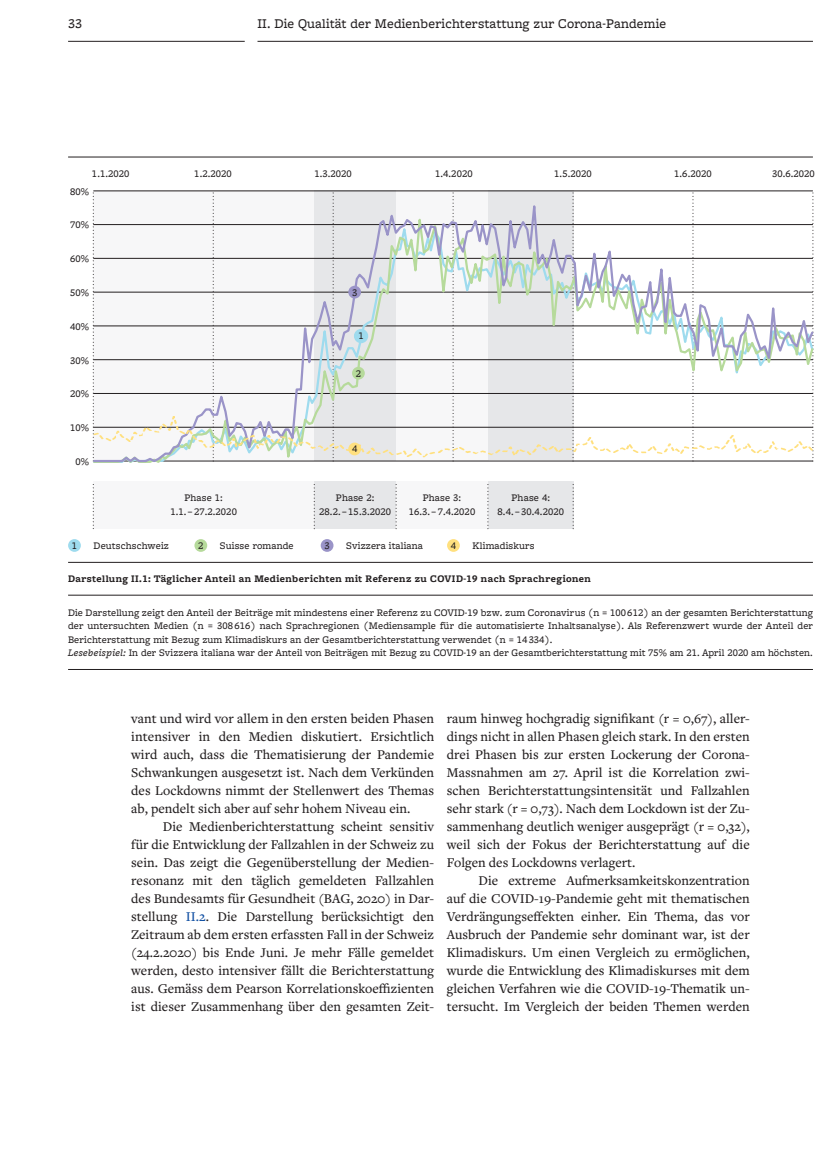
<style>
.page{position:relative;width:830px;height:1149px;background:#fff}
.page>*{position:absolute;margin:0;border:0;box-sizing:border-box;transform-origin:0 0}
.t1{font:500 13.95px/18px "Freight Text Pro";color:#231f20;text-align:justify}
.t2{font:500 13.95px "Freight Macro Pro";letter-spacing:.01em;color:#231f20}
.t3{font:500 10.5px/13.5px "Freight Macro Pro";letter-spacing:.01em;color:#231f20;text-align:center}
.t4{font:700 10.5px "Freight Macro Pro";letter-spacing:.04em;color:#231f20}
.s1{font-style:italic}
.s2{color:#0d4da1}
</style>
<div class="page">
<hr style="left:68px;top:41px;width:176px;height:1px;background:#231f20">
<hr style="left:257px;top:41px;width:555px;height:1px;background:#231f20">
<hr style="left:68px;top:594px;width:744px;height:1px;background:#231f20">
<hr style="left:68px;top:669px;width:744px;height:1px;background:#231f20">
<div style="left:93px;top:481px;width:221px;height:47px;background:#f7f7f8"></div>
<div style="left:314px;top:481px;width:82px;height:47px;background:#e6e7e9"></div>
<div style="left:396px;top:481px;width:92px;height:47px;background:#f7f7f8"></div>
<div style="left:487px;top:481px;width:86px;height:47px;background:#e6e7e9"></div>
<hr style="left:68px;top:157px;width:744px;height:1px;background:#231f20">
<hr style="left:68px;top:562px;width:744px;height:1px;background:#231f20">
<svg style="left:313px;top:484px;width:1px;height:42px"></svg>
<svg style="left:93px;top:484px;width:1px;height:42px"></svg>
<svg style="left:395px;top:484px;width:1px;height:42px"></svg>
<svg style="left:487px;top:481px;width:1px;height:47px"></svg>
<svg style="left:572px;top:484px;width:1px;height:42px"></svg>
<div style="left:68px;top:539px;width:13px;height:12px;background:#9edbee;border-radius:50%"></div>
<div style="left:194px;top:539px;width:13px;height:12px;background:#b6da9b;border-radius:50%"></div>
<div style="left:320px;top:539px;width:13px;height:12px;background:#9a94c8;border-radius:50%"></div>
<div style="left:447px;top:539px;width:12px;height:12px;background:#ffe07f;border-radius:50%"></div>
<svg style="left:93px;top:191px;width:720px;height:270px"></svg>
<div style="left:354px;top:329px;width:13px;height:13px;background:#9edbee;border-radius:50%"></div>
<div style="left:354px;top:329px;width:14px;height:14px;border:2px solid #9edbee;border-radius:50%"></div>
<div style="left:348px;top:286px;width:13px;height:12px;background:#9a94c8;border-radius:50%"></div>
<div style="left:352px;top:367px;width:12px;height:12px;background:#b6da9b;border-radius:50%"></div>
<div style="left:348px;top:442px;width:13px;height:13px;background:#ffe07f;border-radius:50%"></div>
<p class="t2" style="left:68px;top:16px;width:15px">33</p>
<p class="t2" style="left:257px;top:18px;width:410px">II. Die Qualität der Medienberichterstattung zur Corona-Pandemie</p>
<p class="t3" style="left:92px;top:167px;width:39px">1.1.2020</p>
<p class="t3" style="left:194px;top:167px;width:39px">1.2.2020</p>
<p class="t3" style="left:314px;top:167px;width:39px">1.3.2020</p>
<p class="t3" style="left:435px;top:167px;width:39px">1.4.2020</p>
<p class="t3" style="left:554px;top:166px;width:39px">1.5.2020</p>
<p class="t3" style="left:674px;top:166px;width:39px">1.6.2020</p>
<p class="t3" style="left:771px;top:166px;width:44px">30.6.2020</p>
<p class="t3" style="left:70px;top:184px;width:20px">80%</p>
<p class="t3" style="left:70px;top:218px;width:20px">70%</p>
<p class="t3" style="left:70px;top:252px;width:20px">60%</p>
<p class="t3" style="left:70px;top:285px;width:20px">50%</p>
<p class="t3" style="left:70px;top:319px;width:20px">40%</p>
<p class="t3" style="left:70px;top:353px;width:20px">30%</p>
<p class="t3" style="left:70px;top:387px;width:20px">20%</p>
<p class="t3" style="left:70px;top:420px;width:20px">10%</p>
<p class="t3" style="left:75px;top:454px;width:15px">0%</p>
<p class="t3" style="left:352px;top:285px;width:7px">3</p>
<p class="t3" style="left:358px;top:329px;width:7px">1</p>
<p class="t3" style="left:355px;top:366px;width:7px">2</p>
<p class="t3" style="left:352px;top:442px;width:7px">4</p>
<p class="t3" style="left:170px;top:491px;width:68px">Phase 1:<br>1.1. – 27.2.2020</p>
<p class="t3" style="left:319px;top:491px;width:73px">Phase 2:<br>28.2. – 15.3.2020</p>
<p class="t3" style="left:408px;top:491px;width:68px">Phase 3:<br>16.3. – 7.4.2020</p>
<p class="t3" style="left:497px;top:491px;width:68px">Phase 4:<br>8.4. – 30.4.2020</p>
<p class="t3" style="left:72px;top:538px;width:7px">1</p>
<p class="t3" style="left:94px;top:538px;width:77px">Deutschschweiz</p>
<p class="t3" style="left:198px;top:538px;width:7px">2</p>
<p class="t3" style="left:220px;top:538px;width:75px">Suisse romande</p>
<p class="t3" style="left:324px;top:538px;width:7px">3</p>
<p class="t3" style="left:346px;top:538px;width:78px">Svizzera italiana</p>
<p class="t3" style="left:450px;top:538px;width:7px">4</p>
<p class="t3" style="left:472px;top:538px;width:63px">Klimadiskurs</p>
<p class="t4" style="left:68px;top:574px;width:524px">Darstellung II.1: Täglicher Anteil an Medienberichten mit Referenz zu COVID-19 nach Sprachregionen</p>
<p class="t3" style="left:68px;top:605px;width:746px;text-align:left">Die Darstellung zeigt den Anteil der Beiträge mit mindestens einer Referenz zu COVID-19 bzw. zum Coronavirus (n = 100 612) an der gesamten Berichterstattung der untersuchten Medien (n = 308 616) nach Sprachregionen (Mediensample für die automatisierte Inhaltsanalyse). Als Referenzwert wurde der Anteil der Berichterstattung mit Bezug zum Klimadiskurs an der Gesamtberichterstattung verwendet (n = 14 334).<br><span class="s1">Lesebeispiel:</span> In der Svizzera italiana war der Anteil von Beiträgen mit Bezug zu COVID-19 an der Gesamtberichterstattung mit 75% am 21. April 2020 am höchsten.</p>
<p class="t1" style="left:131px;top:709px;width:304px">vant und wird vor allem in den ersten beiden Phasen intensiver in den Medien diskutiert. Ersichtlich wird auch, dass die Thematisierung der Pandemie Schwankungen ausgesetzt ist. Nach dem Verkünden des Lockdowns nimmt der Stellenwert des Themas ab, pendelt sich aber auf sehr hohem Niveau ein.</p>
<p class="t1" style="left:131px;top:817px;width:304px;text-indent:32px">Die Medienberichterstattung scheint sensitiv für die Entwicklung der Fallzahlen in der Schweiz zu sein. Das zeigt die Gegenüberstellung der Medien&shy;resonanz mit den täglich gemeldeten Fallzahlen des Bundesamts für Gesundheit (BAG, 2020) in Dar&shy;stellung <span class="s2">II.2</span>. Die Darstellung berücksichtigt den Zeitraum ab dem ersten erfassten Fall in der Schweiz (24.2.2020) bis Ende Juni. Je mehr Fälle gemeldet werden, desto intensiver fällt die Berichterstattung aus. Gemäss dem Pearson Korrelationskoeffizienten ist dieser Zusammenhang über den gesamten Zeit-</p>
<p class="t1" style="left:446px;top:709px;width:304px">raum hinweg hochgradig signifikant (r = 0,67), aller&shy;dings nicht in allen Phasen gleich stark. In den ersten drei Phasen bis zur ersten Lockerung der Corona-Massnahmen am 27. April ist die Korrelation zwi&shy;schen Berichterstattungsintensität und Fallzahlen sehr stark (r = 0,73). Nach dem Lockdown ist der Zu&shy;sammenhang deutlich weniger ausgeprägt (r = 0,32), weil sich der Fokus der Berichterstattung auf die Folgen des Lockdowns verlagert.</p>
<p class="t1" style="left:446px;top:871px;width:304px;text-indent:32px">Die extreme Aufmerksamkeitskonzentration auf die COVID-19-Pandemie geht mit thematischen Verdrängungseffekten einher. Ein Thema, das vor Ausbruch der Pandemie sehr dominant war, ist der Klimadiskurs. Um einen Vergleich zu ermöglichen, wurde die Entwicklung des Klimadiskurses mit dem gleichen Verfahren wie die COVID-19-Thematik un&shy;tersucht. Im Vergleich der beiden Themen werden</p>
</div>
